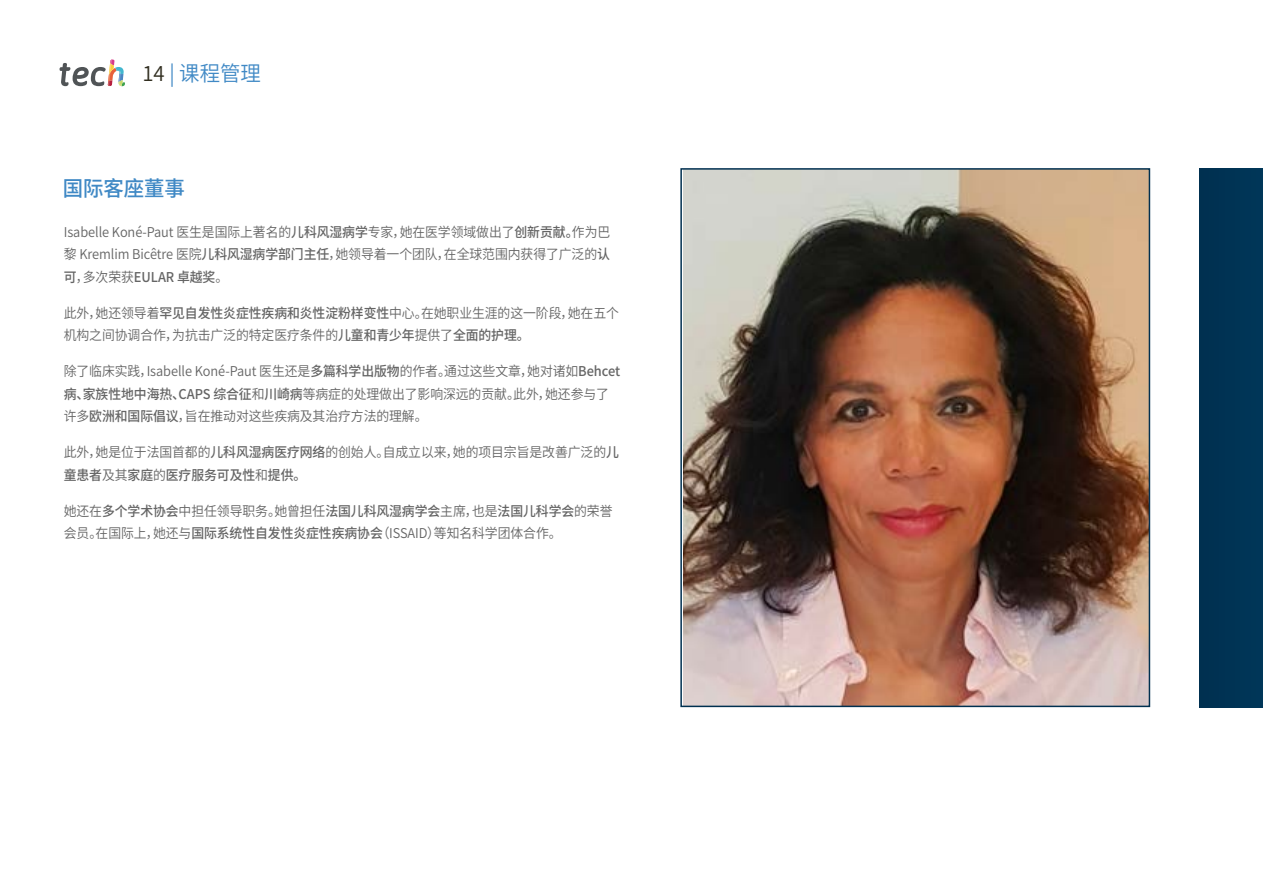
<style>
.page{position:relative;width:1263px;height:893px;background:#fff}
.page>*{position:absolute;margin:0;border:0;box-sizing:border-box;transform-origin:0 0}
.t1{font:21px "Source Han Sans CN";color:#4089c5}
.t2{font:500 21px "Source Han Sans CN";color:#4089c5}
.t3{font:13.5px/22.5px "Source Han Sans CN";letter-spacing:-.005em;color:#656565;scale:.95 1}
.s1{color:#312e20}
.s2{font-weight:500}
</style>
<div class="page">
<div style="left:1199px;top:168px;width:64px;height:539px;background:#003354"></div>
<img style="left:684px;top:171px;width:463px;height:533px">
<div style="left:680px;top:168px;width:470px;height:539px;border:2px solid #003050"></div>
<svg style="left:60px;top:60px;width:65px;height:27px"></svg>
<h1 class="t1" style="left:142px;top:62px;width:120px"><span class="s1">14</span> | 课程管理</h1>
<h1 class="t2" style="left:63px;top:177px;width:124px">国际客座董事</h1>
<p class="t3" style="left:64px;top:221px;width:577px;text-align:justify">Isabelle Koné-Paut 医生是国际上著名的<span class="s2">儿科风湿病学</span>专家，她在医学领域做出了<span class="s2">创新贡献。</span>作为巴黎 Kremlim Bicêtre 医院<span class="s2">儿科风湿病学部门主任</span>，她领导着一个团队，在全球范围内获得了广泛的<span class="s2">认可</span>，多次荣获<span class="s2">EULAR 卓越奖</span>。</p>
<p class="t3" style="left:64px;top:302px;width:586px">此外，她还领导着<span class="s2">罕见自发性炎症性疾病和炎性淀粉样变性</span>中心。在她职业生涯的这一阶段，她在五个机构之间协调合作，为抗击广泛的特定医疗条件的<span class="s2">儿童和青少年</span>提供了<span class="s2">全面的护理。</span></p>
<p class="t3" style="left:64px;top:360px;width:587px">除了临床实践，Isabelle Koné-Paut 医生还是<span class="s2">多篇科学出版物</span>的作者。通过这些文章，她对诸如<span class="s2">Behcet病、家族性地中海热、CAPS 综合征</span>和<span class="s2">川崎病</span>等病症的处理做出了影响深远的贡献。此外，她还参与了许多<span class="s2">欧洲和国际倡议</span>，旨在推动对这些疾病及其治疗方法的理解。</p>
<p class="t3" style="left:64px;top:441px;width:586px">此外，她是位于法国首都的<span class="s2">儿科风湿病医疗网络</span>的创始人。自成立以来，她的项目宗旨是改善广泛的<span class="s2">儿童患者</span>及其<span class="s2">家庭</span>的<span class="s2">医疗服务可及性</span>和<span class="s2">提供。</span></p>
<p class="t3" style="left:64px;top:500px;width:579px">她还在<span class="s2">多个学术协会</span>中担任领导职务。她曾担任<span class="s2">法国儿科风湿病学会</span>主席，也是<span class="s2">法国儿科学会</span>的荣誉会员。在国际上，她还与<span class="s2">国际系统性自发性炎症性疾病协会</span>（ISSAID）等知名科学团体合作。</p>
</div>
